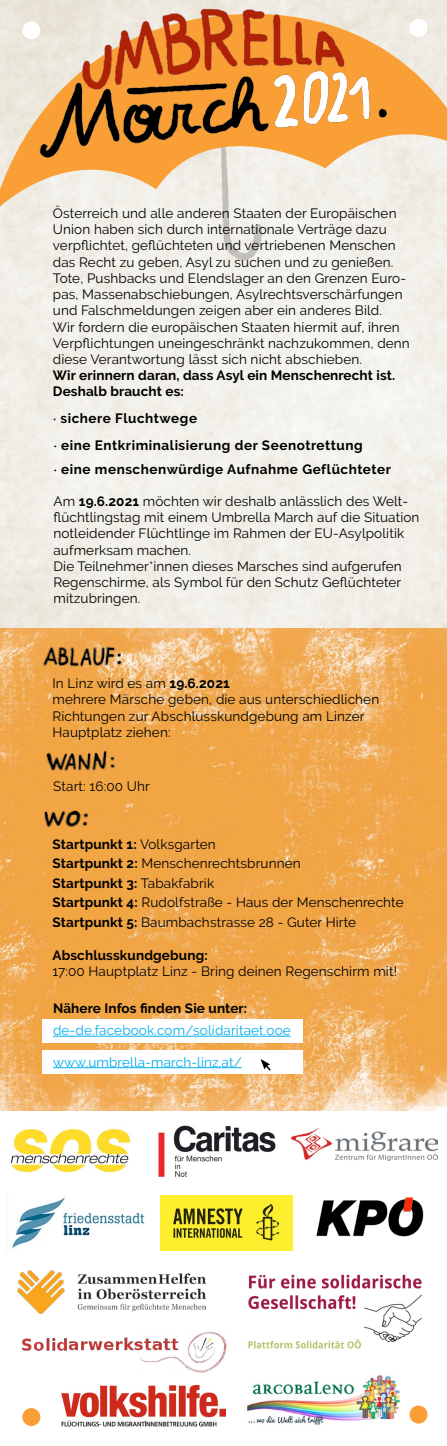
<style>
.page{position:relative;width:447px;height:1446px;background:#fff}
.page>*{position:absolute;margin:0;border:0;box-sizing:border-box;transform-origin:0 0}
.t1{font:13.5px/16.2px "Raleway";letter-spacing:.01em;color:#000}
.t2{font:700 13.5px/16.2px "Raleway";letter-spacing:.015em;color:#000}
.t3{font:700 13.5px/26.5px "Raleway";letter-spacing:.04em;color:#000}
.t4{font:13.5px "Raleway";letter-spacing:.01em;color:#00aeef}
.s1{font-family:"Minion Pro";font-weight:400}
.s2{font-weight:700}
</style>
<div class="page">
<img style="left:0;top:628px;width:446px;height:482px">
<img style="left:212px;top:212px;width:66px;height:69px">
<img style="left:32px;top:634px;width:108px;height:46px">
<svg style="left:0;top:0;width:446px;height:212px;background:#f0e3d1"></svg>
<img style="left:27px;top:1px;width:412px;height:163px">
<div style="left:22px;top:1408px;width:18px;height:18px;background:#f99f36;border-radius:50%"></div>
<div style="left:409px;top:1405px;width:18px;height:18px;background:#f99f36;border-radius:50%"></div>
<div style="left:22px;top:21px;width:18px;height:18px;background:#fff;border-radius:50%"></div>
<div style="left:409px;top:19px;width:18px;height:18px;background:#fff;border-radius:50%"></div>
<img style="left:37px;top:744px;width:109px;height:31px">
<img style="left:39px;top:804px;width:61px;height:32px">
<div style="left:43px;top:1019px;width:259px;height:23px;background:#fff"></div>
<div style="left:43px;top:1050px;width:259px;height:24px;background:#fff"></div>
<hr style="left:53px;top:1036px;width:238px;height:1px;background:#00aeef">
<hr style="left:53px;top:1067px;width:189px;height:1px;background:#00aeef">
<svg style="left:260px;top:1059px;width:11px;height:12px"></svg>
<img style="left:247px;top:1375px;width:153px;height:50px">
<img style="left:158px;top:1125px;width:118px;height:52px">
<img style="left:292px;top:1128px;width:145px;height:33px">
<img style="left:161px;top:1195px;width:131px;height:56px">
<img style="left:6px;top:1197px;width:139px;height:55px">
<img style="left:316px;top:1197px;width:108px;height:40px">
<img style="left:248px;top:1274px;width:174px;height:75px">
<img style="left:10px;top:1128px;width:121px;height:45px">
<img style="left:22px;top:1331px;width:205px;height:42px">
<img style="left:62px;top:1385px;width:164px;height:42px">
<img style="left:17px;top:1270px;width:188px;height:44px">
<p class="t1" style="left:53px;top:205px;width:358px">Österreich und alle anderen Staaten der Europäischen Union haben sich durch internationale Verträge dazu verpflichtet, geflüchteten und vertriebenen Menschen das Recht zu geben, Asyl zu suchen und zu genießen.<br>Tote, Pushbacks und Elendslager an den Grenzen Euro&shy;pas, Massenabschiebungen, Asylrechtsverschärfungen und Falschmeldungen zeigen aber ein anderes Bild.<br>Wir fordern die europäischen Staaten hiermit auf, ihren Verpflichtungen uneingeschränkt nachzukommen, denn diese Verantwortung lässt sich nicht abschieben.</p>
<p class="t2" style="left:53px;top:367px;width:344px">Wir erinnern daran, dass Asyl ein Menschenrecht ist.<br>Deshalb braucht es:</p>
<p class="t3" style="left:53px;top:405px;width:311px"><span class="s1">·</span> sichere Fluchtwege<br><span class="s1">·</span> eine Entkriminalisierung der Seenotrettung</p>
<p class="t3" style="left:54px;top:456px;width:338px"><span class="s1">·</span> eine menschenwürdige Aufnahme Geflüchteter</p>
<p class="t1" style="left:53px;top:493px;width:367px">Am <span class="s2">19.6.2021</span> möchten wir deshalb anlässlich des Welt&shy;flüchtlingstag mit einem Umbrella March auf die Situation notleidender Flüchtlinge im Rahmen der EU-Asylpolitik aufmerksam machen.<br>Die Teilnehmer*innen dieses Marsches sind aufgerufen Regenschirme, als Symbol für den Schutz Geflüchteter mitzubringen.</p>
<p class="t1" style="left:52px;top:675px;width:328px">In Linz wird es am <span class="s2">19.6.2021<br></span>mehrere Märsche geben, die aus unterschiedlichen Richtungen zur Abschlusskundgebung am Linzer Hauptplatz ziehen:</p>
<p class="t1" style="left:53px;top:778px;width:98px">Start: 16:00 Uhr</p>
<p class="t1" style="left:52px;top:834px;width:352px;line-height:19.5px"><span class="s2">Startpunkt 1:</span> Volksgarten<br><span class="s2">Startpunkt 2:</span> Menschenrechtsbrunnen<br><span class="s2">Startpunkt 3:</span> Tabakfabrik<br><span class="s2">Startpunkt 4:</span> Rudolfstraße - Haus der Menschenrechte <span class="s2">Startpunkt 5:</span> Baumbachstrasse 28 - Guter Hirte</p>
<p class="t2" style="left:52px;top:947px;width:157px">Abschlusskundgebung:</p>
<p class="t1" style="left:52px;top:963px;width:346px">17:00 Hauptplatz Linz - Bring deinen Regenschirm mit!</p>
<p class="t2" style="left:53px;top:1000px;width:196px">Nähere Infos finden Sie unter:</p>
<p class="t4" style="left:53px;top:1022px;width:239px">de-de.facebook.com/solidaritaet.ooe</p>
<p class="t4" style="left:53px;top:1054px;width:190px">www.umbrella-march-linz.at/</p>
</div>
